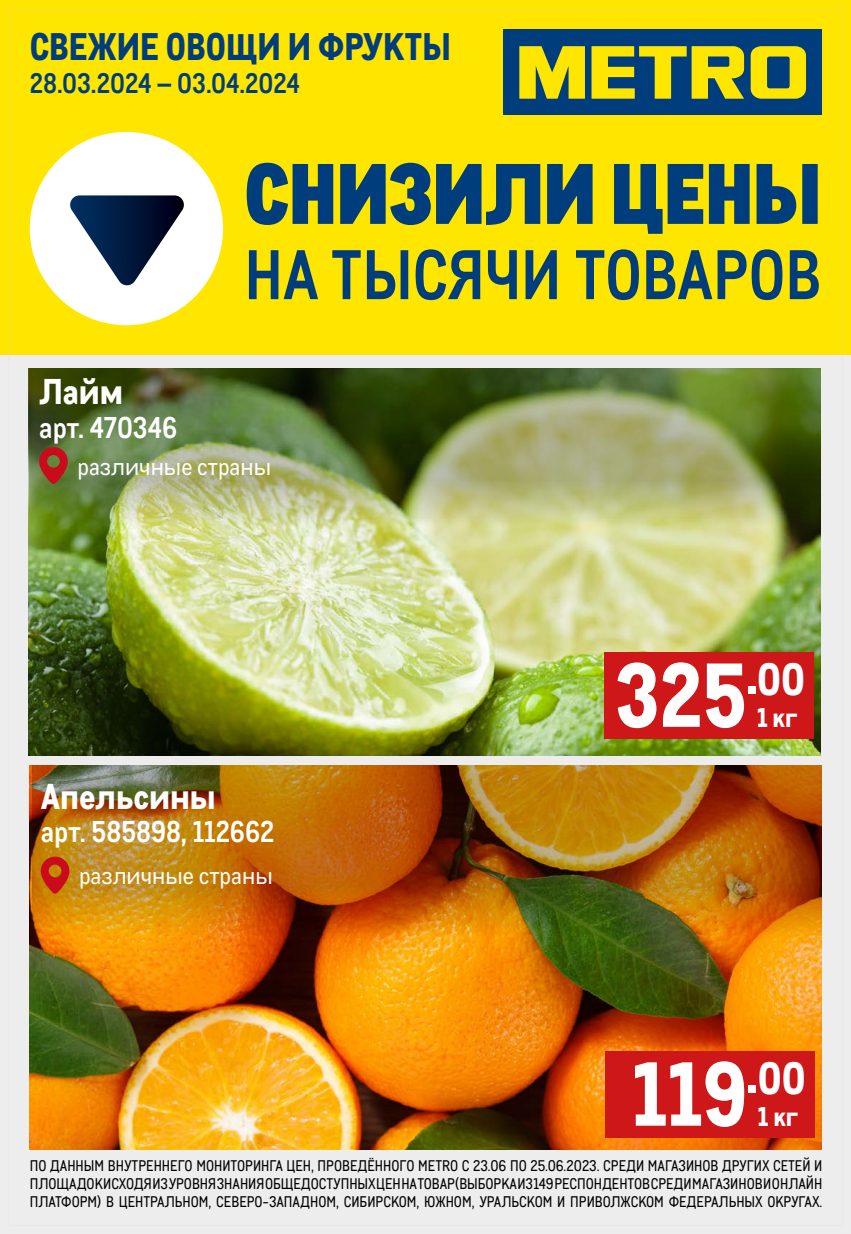
<style>
.page{position:relative;width:851px;height:1234px;background:#fff}
.page>*{position:absolute;margin:0;border:0;box-sizing:border-box;transform-origin:0 0}
.t1{font:800 88.2px "CA Metro";color:#fff}
.t2{font:900 83.4px "CA Metro";color:#003d7c}
.t3{font:700 68.1px "CA Metro";color:#003d7c}
.t4{font:800 37.5px "CA Metro";color:#003d7c}
.t5{font:800 34.8px "CA Metro";color:#fff}
.t6{font:700 29.25px "CA Metro";color:#fff}
.t7{font:700 27.45px "CA Metro";color:#003d7c}
.t8{font:800 26.4px "CA Metro";color:#fff}
.t9{font:23.7px "CA Metro";color:#fff}
.t10{font:15px/18px "CA Metro";color:#000;text-align:justify}
</style>
<div class="page">
<div style="left:0;top:0;width:850px;height:1233px;background:#ededed"></div>
<div style="left:0;top:0;width:850px;height:354px;background:#ffe600"></div>
<div style="left:503px;top:30px;width:318px;height:85px;background:#003d7c"></div>
<svg style="left:519px;top:46px;width:287px;height:53px"></svg>
<div style="left:804px;top:35px;width:13px;height:13px;background:#003d7c"></div>
<div style="left:30px;top:132px;width:193px;height:193px;background:#fff;border-radius:50%"></div>
<svg style="left:70px;top:195px;width:114px;height:91px"></svg>
<img style="left:30px;top:765px;width:791px;height:384px">
<div style="left:605px;top:1050px;width:209px;height:87px;background:#cd1719"></div>
<img style="left:32px;top:765px;width:789px;height:177px">
<svg style="left:40px;top:855px;width:29px;height:38px"></svg>
<img style="left:29px;top:531px;width:791px;height:224px">
<img style="left:29px;top:368px;width:791px;height:163px">
<div style="left:604px;top:652px;width:209px;height:86px;background:#cd1719"></div>
<svg style="left:39px;top:446px;width:29px;height:38px"></svg>
<h3 class="t4" style="left:30px;top:16px;width:422px">СВЕЖИЕ ОВОЩИ И ФРУКТЫ</h3>
<h3 class="t7" style="left:30px;top:62px;width:272px">28.03.2024 – 03.04.2024</h3>
<h2 class="t2" style="left:244px;top:122px;width:578px">СНИЗИЛИ ЦЕНЫ</h2>
<h3 class="t3" style="left:244px;top:222px;width:578px">НА ТЫСЯЧИ ТОВАРОВ</h3>
<h3 class="t5" style="left:39px;top:362px;width:86px">Лайм</h3>
<h3 class="t6" style="left:39px;top:405px;width:139px">арт. 470346</h3>
<h3 class="t9" style="left:77px;top:449px;width:195px">различные страны</h3>
<h3 class="t5" style="left:41px;top:767px;width:176px">Апельсины</h3>
<h3 class="t6" style="left:41px;top:809px;width:235px">арт. 585898, 112662</h3>
<h3 class="t9" style="left:79px;top:859px;width:195px">различные страны</h3>
<h1 class="t1" style="left:615px;top:622px;width:191px">325<sup>.</sup><sup>00</sup></h1>
<h3 class="t8" style="left:757px;top:695px;width:42px">1 кг</h3>
<h1 class="t1" style="left:632px;top:1020px;width:175px">119<sup>.</sup><sup>00</sup></h1>
<h3 class="t8" style="left:757px;top:1094px;width:42px">1 кг</h3>
<p class="t10" style="left:30px;top:1155px;width:794px">ПО ДАННЫМ ВНУТРЕННЕГО МОНИТОРИНГА ЦЕН, ПРОВЕДЁННОГО METRO С 23.06 ПО 25.06.2023. СРЕДИ МАГАЗИНОВ ДРУГИХ СЕТЕЙ И ПЛОЩАДОК ИСХОДЯ ИЗ УРОВНЯ ЗНАНИЯ ОБЩЕДОСТУПНЫХ ЦЕН НА ТОВАР (ВЫБОРКА ИЗ 149 РЕСПОНДЕНТОВ СРЕДИ МАГАЗИНОВ И ОНЛАЙН ПЛАТФОРМ) В ЦЕНТРАЛЬНОМ, СЕВЕРО-ЗАПАДНОМ, СИБИРСКОМ, ЮЖНОМ, УРАЛЬСКОМ И ПРИВОЛЖСКОМ ФЕДЕРАЛЬНЫХ ОКРУГАХ.</p>
</div>
